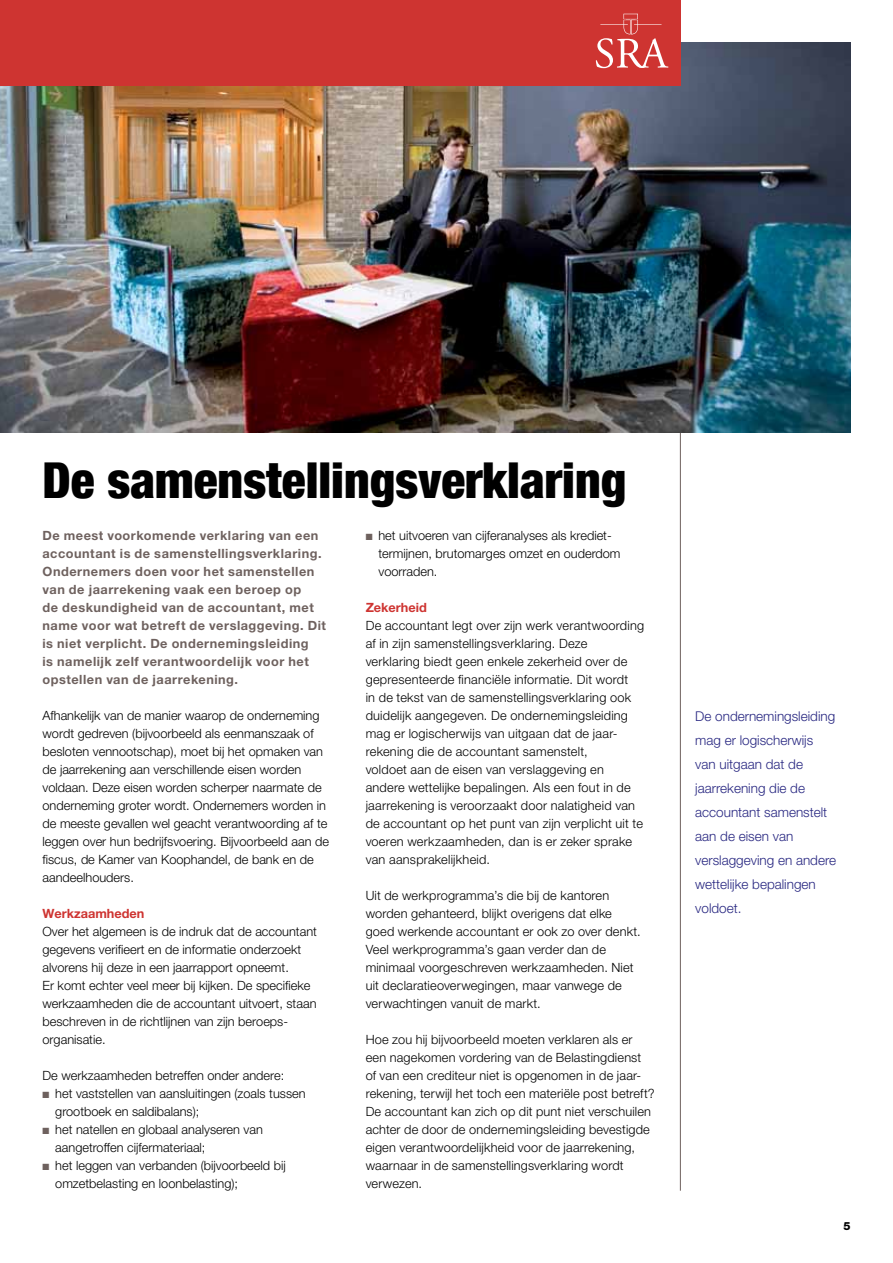
<style>
.page{position:relative;width:893px;height:1263px;background:#fff}
.page>*{position:absolute;margin:0;border:0;box-sizing:border-box;transform-origin:0 0}
.t1{font:900 condensed 49.5px "Helvetica Neue";color:#000}
.t2{font:300 13.5px/24px "Helvetica Neue LT";color:#282781}
.t3{font:300 12.75px/18px "Helvetica Neue LT";color:#000}
.t4{font:300 12.75px/18px "Helvetica Neue LT";letter-spacing:.02em;color:#000}
.t5{font:700 12.75px/18px "Helvetica Neue";letter-spacing:.04em;color:#6e615e}
.t6{font:700 12.75px "Helvetica Neue";color:#ce3431}
.t7{font:800 11.25px "Helvetica Neue";color:#000}
.s1{color:#6e615e}
</style>
<div class="page">
<hr style="left:680px;top:0;width:1px;height:1191px;background:#6e615e">
<img style="left:0;top:43px;width:850px;height:389px">
<div style="left:0;top:0;width:680px;height:85px;background:#ce3431"></div>
<svg style="left:596px;top:14px;width:72px;height:54px"></svg>
<h1 class="t1" style="left:43px;top:440px;width:585px">De samenstellingsverklaring</h1>
<p class="t5" style="left:43px;top:526px;width:285px">De meest voorkomende verklaring van een accountant is de samenstellingsverklaring.<br>Ondernemers doen voor het samenstellen van de jaarrekening vaak een beroep op<br>de deskundigheid van de accountant, met name voor wat betreft de verslaggeving. Dit is niet verplicht. De ondernemingsleiding<br>is namelijk zelf verantwoordelijk voor het opstellen van de jaarrekening.</p>
<p class="t3" style="left:43px;top:706px;width:288px">Afhankelijk van de manier waarop de onderneming wordt gedreven (bijvoorbeeld als eenmanszaak of besloten vennootschap), moet bij het opmaken van de jaarrekening aan verschillende eisen worden voldaan. Deze eisen worden scherper naarmate de onderneming groter wordt. Ondernemers worden in de meeste gevallen wel geacht verantwoording af te leggen over hun bedrijfsvoering. Bijvoorbeeld aan de fiscus, de Kamer van Koophandel, de bank en de aandeelhouders.</p>
<p class="t6" style="left:43px;top:906px;width:103px">Werkzaamheden</p>
<p class="t3" style="left:43px;top:922px;width:276px">Over het algemeen is de indruk dat de accountant gegevens verifieert en de informatie onderzoekt alvorens hij deze in een jaarrapport opneemt.<br>Er komt echter veel meer bij kijken. De specifieke werkzaamheden die de accountant uitvoert, staan beschreven in de richtlijnen van zijn beroeps&shy;organisatie.</p>
<p class="t3" style="left:43px;top:1066px;width:243px">De werkzaamheden betreffen onder andere:</p>
<p class="t3" style="left:55px;top:1084px;width:252px;text-indent:-13px"><span class="s1">■</span> het vaststellen van aansluitingen (zoals tussen grootboek en saldibalans);</p>
<p class="t3" style="left:55px;top:1120px;width:209px;text-indent:-13px"><span class="s1">■</span> het natellen en globaal analyseren van aangetroffen cijfermateriaal;</p>
<p class="t3" style="left:55px;top:1156px;width:232px;text-indent:-13px"><span class="s1">■</span> het leggen van verbanden (bijvoorbeeld bij omzetbelasting en loonbelasting);</p>
<p class="t3" style="left:378px;top:526px;width:244px;text-indent:-13px"><span class="s1">■</span> het uitvoeren van cijferanalyses als krediet&shy;termijnen, brutomarges omzet en ouderdom voorraden.</p>
<p class="t6" style="left:366px;top:600px;width:63px">Zekerheid</p>
<p class="t4" style="left:366px;top:616px;width:280px">De accountant legt over zijn werk verantwoording af in zijn samenstellingsverklaring. Deze verklaring biedt geen enkele zekerheid over de gepresenteerde financiële informatie. Dit wordt<br>in de tekst van de samenstellingsverklaring ook duidelijk aangegeven. De ondernemingsleiding mag er logischerwijs van uitgaan dat de jaar&shy;rekening die de accountant samenstelt,<br>voldoet aan de eisen van verslaggeving en andere wettelijke bepalingen. Als een fout in de jaarrekening is veroorzaakt door nalatigheid van de accountant op het punt van zijn verplicht uit te voeren werkzaamheden, dan is er zeker sprake van aansprakelijkheid.</p>
<p class="t3" style="left:366px;top:886px;width:277px">Uit de werkprogramma’s die bij de kantoren worden gehanteerd, blijkt overigens dat elke goed werkende accountant er ook zo over denkt.<br>Veel werkprogramma’s gaan verder dan de minimaal voorgeschreven werkzaamheden. Niet uit declaratieoverwegingen, maar vanwege de verwachtingen vanuit de markt.</p>
<p class="t3" style="left:366px;top:1030px;width:291px">Hoe zou hij bijvoorbeeld moeten verklaren als er een nagekomen vordering van de Belastingdienst of van een crediteur niet is opgenomen in de jaar&shy;rekening, terwijl het toch een materiële post betreft?<br>De accountant kan zich op dit punt niet verschuilen achter de door de ondernemingsleiding bevestigde eigen verantwoordelijkheid voor de jaarrekening, waarnaar in de samenstellingsverklaring wordt verwezen.</p>
<p class="t2" style="left:695px;top:703px;width:143px">De ondernemingsleiding mag er logischerwijs van uitgaan dat de jaarrekening die de accountant samenstelt aan de eisen van verslaggeving en andere wettelijke bepalingen voldoet.</p>
<p class="t7" style="left:843px;top:1220px;width:9px">5</p>
</div>
